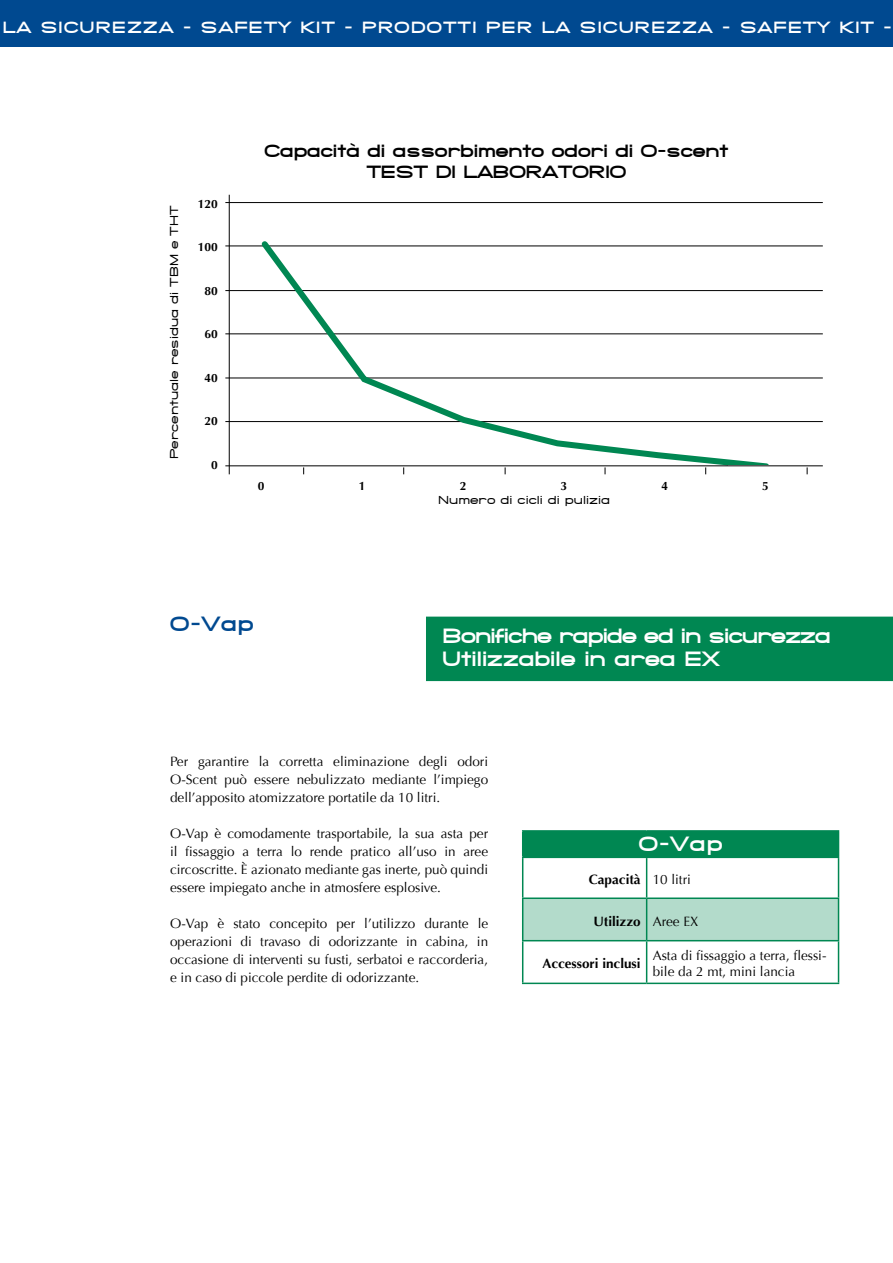
<style>
.page{position:relative;width:893px;height:1263px;background:#fff}
.page>*{position:absolute;margin:0;border:0;box-sizing:border-box;transform-origin:0 0}
.t1{font:800 21px/22.5px "SF Grandezza";letter-spacing:-.04em;color:#fff}
.t2{font:800 21px "SF Grandezza";color:#004990}
.t3{font:800 18px/21px "SF Grandezza";color:#000;text-align:center}
.t4{font:800 16.5px "SF Grandezza";letter-spacing:.085em;color:#fff}
.t5{font:13.5px/18px "Optima";color:#000;text-align:justify}
.t6{font:700 13.5px "Optima";color:#000}
.t7{font:500 12px "SF Grandezza";color:#000}
.t8{font:700 12px "Optima";color:#000}
.s1{font-weight:400}
</style>
<div class="page">
<div style="left:0;top:0;width:893px;height:47px;background:#004990"></div>
<div style="left:523px;top:831px;width:315px;height:26px;background:#008752"></div>
<div style="left:523px;top:899px;width:315px;height:41px;background:#b3dbcb"></div>
<hr style="left:522px;top:830px;width:125px;height:2px;background:#008752">
<svg style="left:522px;top:832px;width:1px;height:24px"></svg>
<hr style="left:647px;top:830px;width:192px;height:2px;background:#008752">
<svg style="left:838px;top:832px;width:1px;height:24px"></svg>
<hr style="left:522px;top:856px;width:125px;height:2px;background:#008752">
<hr style="left:522px;top:858px;width:1px;height:39px;background:#008752">
<hr style="left:647px;top:856px;width:192px;height:2px;background:#008752">
<hr style="left:646px;top:858px;width:1px;height:39px;background:#008752">
<hr style="left:838px;top:858px;width:1px;height:39px;background:#008752">
<hr style="left:522px;top:897px;width:125px;height:2px;background:#008752">
<hr style="left:522px;top:899px;width:1px;height:41px;background:#008752">
<hr style="left:647px;top:897px;width:192px;height:2px;background:#008752">
<hr style="left:646px;top:899px;width:1px;height:41px;background:#008752">
<hr style="left:838px;top:899px;width:1px;height:41px;background:#008752">
<hr style="left:522px;top:940px;width:125px;height:1px;background:#008752">
<hr style="left:522px;top:941px;width:1px;height:41px;background:#008752">
<hr style="left:647px;top:940px;width:192px;height:1px;background:#008752">
<hr style="left:646px;top:941px;width:1px;height:41px;background:#008752">
<hr style="left:838px;top:941px;width:1px;height:41px;background:#008752">
<hr style="left:522px;top:982px;width:125px;height:2px;background:#008752">
<hr style="left:647px;top:982px;width:192px;height:2px;background:#008752">
<div style="left:426px;top:617px;width:467px;height:64px;background:#008752"></div>
<hr style="left:225px;top:421px;width:598px;height:1px;background:#000">
<hr style="left:225px;top:378px;width:598px;height:1px;background:#000">
<hr style="left:225px;top:333px;width:598px;height:1px;background:#000">
<hr style="left:225px;top:290px;width:598px;height:1px;background:#000">
<hr style="left:225px;top:246px;width:598px;height:1px;background:#000">
<hr style="left:225px;top:202px;width:598px;height:1px;background:#000">
<hr style="left:229px;top:195px;width:1px;height:279px;background:#000">
<svg style="left:256px;top:241px;width:517px;height:232px"></svg>
<div style="left:728px;top:466px;width:48px;height:7px;background:#fff"></div>
<hr style="left:225px;top:465px;width:598px;height:1px;background:#000">
<p class="t4" style="left:3px;top:17px;width:891px">LA SICUREZZA - SAFETY KIT - PRODOTTI PER LA SICUREZZA - SAFETY KIT -</p>
<p class="t7" style="left:166px;top:459px;width:255px;rotate:-90deg">Percentuale residua di TBM e THT</p>
<p class="t8" style="left:198px;top:197px;width:22px">120</p>
<p class="t8" style="left:198px;top:240px;width:22px">100</p>
<p class="t8" style="left:204px;top:284px;width:15px">80</p>
<p class="t8" style="left:204px;top:327px;width:15px">60</p>
<p class="t8" style="left:204px;top:371px;width:15px">40</p>
<p class="t8" style="left:204px;top:414px;width:15px">20</p>
<p class="t8" style="left:211px;top:458px;width:8px">0</p>
<h2 class="t3" style="left:264px;top:141px;width:466px">Capacità di assorbimento odori di O-scent<br>TEST DI LABORATORIO</h2>
<p class="t8" style="left:258px;top:479px;width:8px">0</p>
<p class="t8" style="left:359px;top:479px;width:8px">1</p>
<p class="t8" style="left:460px;top:479px;width:8px">2</p>
<p class="t8" style="left:560px;top:479px;width:8px">3</p>
<p class="t8" style="left:661px;top:479px;width:8px">4</p>
<p class="t8" style="left:762px;top:479px;width:8px">5</p>
<p class="t7" style="left:438px;top:492px;width:173px">Numero di cicli di pulizia</p>
<h1 class="t2" style="left:170px;top:610px;width:85px">O-Vap</h1>
<h1 class="t1" style="left:443px;top:625px;width:390px">Bonifiche rapide ed in sicurezza<br>Utilizzabile in area EX</h1>
<p class="t5" style="left:170px;top:752px;width:320px">Per garantire la corretta eliminazione degli odori O-Scent può essere nebulizzato mediante l’impiego dell’apposito atomizzatore portatile da 10 litri.</p>
<p class="t5" style="left:170px;top:824px;width:320px">O-Vap è comodamente trasportabile, la sua asta per il fissaggio a terra lo rende pratico all’uso in aree circoscritte. È azionato mediante gas inerte, può quindi essere impiegato anche in atmosfere esplosive.</p>
<p class="t5" style="left:170px;top:914px;width:320px">O-Vap è stato concepito per l’utilizzo durante le operazioni di travaso di odorizzante in cabina, in occasione di interventi su fusti, serbatoi e raccorderia, e in caso di piccole perdite di odorizzante.</p>
<h1 class="t1" style="left:639px;top:833px;width:85px">O-Vap</h1>
<p class="t6" style="left:589px;top:871px;width:104px">Capacità <span class="s1">10 litri</span></p>
<p class="t6" style="left:593px;top:913px;width:107px">Utilizzo <span class="s1">Aree EX</span></p>
<p class="t6" style="left:542px;top:956px;width:100px">Accessori inclusi</p>
<p class="t5" style="left:653px;top:947px;width:175px;line-height:16.5px">Asta di fissaggio a terra, flessi&shy;bile da 2 mt, mini lancia</p>
</div>
